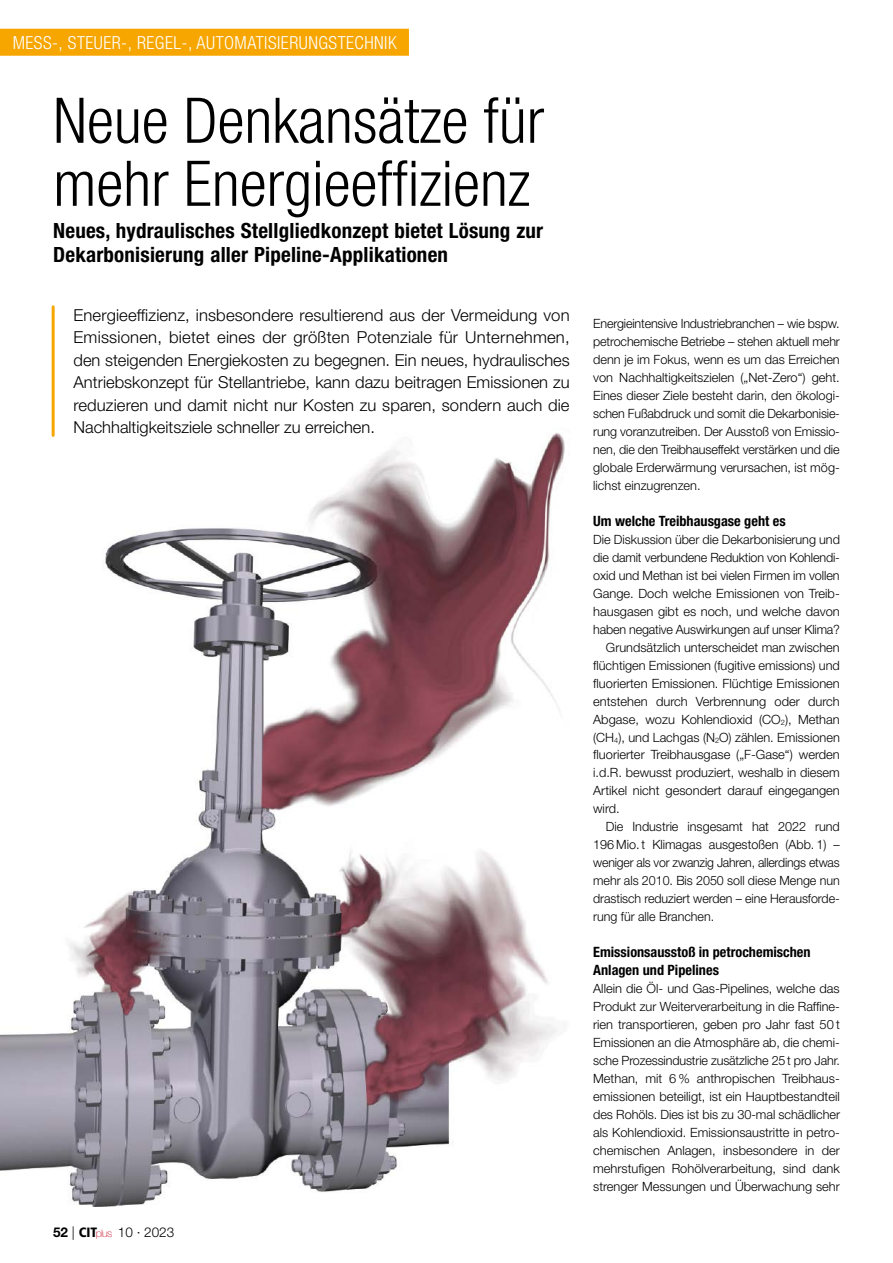
<style>
.page{position:relative;width:893px;height:1263px;background:#fff}
.page>*{position:absolute;margin:0;border:0;box-sizing:border-box;transform-origin:0 0}
.t1{font:300 condensed 63px/63px "Helvetica Neue LT Std";color:#000}
.t2{font:700 condensed 21px/24px "Helvetica Neue LT Std";letter-spacing:.01em;color:#000}
.t3{font:300 condensed 18px "Helvetica Neue LT Std";letter-spacing:.025em;color:#fff}
.t4{font:300 16.5px/22.5px "Helvetica Neue LT Std";color:#000;text-align:justify}
.t5{font:700 condensed 14.25px/18px "Helvetica Neue LT Std";color:#000}
.t6{font:300 13.5px "Helvetica Neue LT Std";color:#000}
.t7{font:300 12.75px/18px "Helvetica Neue LT Std";color:#000;text-align:justify}
.t8{font:300 12.75px "Helvetica Neue LT Std";color:#000;scale:.96 1}
.s1{font-weight:700}
.s2{font-family:"Frutiger LT Std";font-weight:900;font-stretch:condensed}
.s3{font-weight:100;font-size:10.65px;color:#ce1531}
</style>
<div class="page">
<img style="left:0;top:427px;width:565px;height:779px">
<hr style="left:52px;top:307px;width:3px;height:128px;background:#f7a600">
<div style="left:0;top:29px;width:409px;height:27px;background:#f7a600"></div>
<h3 class="t3" style="left:13px;top:32px;width:385px">Mess-, Steuer-, Regel-, Automatisierungstechnik</h3>
<h1 class="t1" style="left:53px;top:89px;width:493px">Neue Denkansätze für mehr Energieeffizienz</h1>
<h2 class="t2" style="left:53px;top:219px;width:492px">Neues, hydraulisches Stellgliedkonzept bietet Lösung zur<br>Dekarbonisierung aller Pipeline-Applikationen</h2>
<p class="t4" style="left:74px;top:303px;width:498px">Energieeffizienz, insbesondere resultierend aus der Vermeidung von Emissionen, bietet eines der größten Potenziale für Unternehmen, den steigenden Energiekosten zu begegnen. Ein neues, hydraulisches Antriebskonzept für Stellantriebe, kann dazu beitragen Emissionen zu reduzieren und damit nicht nur Kosten zu sparen, sondern auch die Nachhaltigkeitsziele schneller zu erreichen.</p>
<p class="t6" style="left:53px;top:1224px;width:123px"><span class="s1">52</span> | <span class="s2">CIT</span><span class="s3">plus</span> 10 · 2023</p>
<p class="t7" style="left:593px;top:314px;width:248px">Energieintensive Industriebranchen – wie bspw. petrochemische Betriebe – stehen aktuell mehr denn je im Fokus, wenn es um das Erreichen von Nachhaltigkeitszielen („Net-Zero“) geht.<br>Eines dieser Ziele besteht darin, den ökologi&shy;schen Fußabdruck und somit die Dekarbonisie&shy;rung voranzutreiben. Der Ausstoß von Emissio&shy;nen, die den Treibhauseffekt verstärken und die globale Erderwärmung verursachen, ist mög&shy;lichst einzugrenzen.</p>
<p class="t5" style="left:593px;top:512px;width:194px">Um welche Treibhausgase geht es</p>
<p class="t7" style="left:593px;top:530px;width:248px">Die Diskussion über die Dekarbonisierung und</p>
<p class="t7" style="left:593px;top:548px;width:248px">die damit verbundene Reduktion von Kohlendi-</p>
<p class="t7" style="left:593px;top:566px;width:248px">oxid und Methan ist bei vielen Firmen im vollen</p>
<p class="t7" style="left:593px;top:584px;width:248px">Gange. Doch welche Emissionen von Treib-</p>
<p class="t7" style="left:593px;top:602px;width:248px">hausgasen gibt es noch, und welche davon</p>
<p class="t7" style="left:593px;top:620px;width:248px">haben negative Auswirkungen auf unser Klima?</p>
<p class="t7" style="left:606px;top:638px;width:235px">Grundsätzlich unterscheidet man zwischen</p>
<p class="t7" style="left:593px;top:656px;width:248px">flüchtigen Emissionen (fugitive emissions) und</p>
<p class="t7" style="left:593px;top:674px;width:248px">fluorierten Emissionen. Flüchtige Emissionen</p>
<p class="t7" style="left:593px;top:692px;width:248px">entstehen durch Verbrennung oder durch</p>
<p class="t7" style="left:593px;top:710px;width:248px">Abgase, wozu Kohlendioxid (CO<sub>2</sub>), Methan</p>
<p class="t7" style="left:593px;top:728px;width:248px">(CH<sub>4</sub>), und Lachgas (N<sub>2</sub>O) zählen. Emissionen</p>
<p class="t7" style="left:593px;top:746px;width:248px">fluorierter Treibhausgase („F-Gase“) werden</p>
<p class="t7" style="left:593px;top:764px;width:248px">i.d.R. bewusst produziert, weshalb in diesem</p>
<p class="t7" style="left:593px;top:782px;width:248px">Artikel nicht gesondert darauf eingegangen</p>
<p class="t7" style="left:593px;top:799px;width:28px">wird.</p>
<p class="t7" style="left:606px;top:817px;width:235px">Die Industrie insgesamt hat 2022 rund</p>
<p class="t7" style="left:593px;top:835px;width:248px">196 Mio. t Klimagas ausgestoßen (Abb. 1) –</p>
<p class="t8" style="left:593px;top:855px;width:258px">weniger als vor zwanzig Jahren, allerdings etwas</p>
<p class="t7" style="left:593px;top:871px;width:248px">mehr als 2010. Bis 2050 soll diese Menge nun</p>
<p class="t7" style="left:593px;top:889px;width:248px">drastisch reduziert werden – eine Herausforde-</p>
<p class="t7" style="left:593px;top:907px;width:122px">rung für alle Branchen.</p>
<p class="t5" style="left:593px;top:943px;width:219px">Emissionsausstoß in petrochemischen<br>Anlagen und Pipelines</p>
<p class="t7" style="left:593px;top:979px;width:248px;text-align:left">Allein die Öl- und Gas-Pipelines, welche das Produkt zur Weiterverarbeitung in die Raffine&shy;rien transportieren, geben pro Jahr fast 50 t Emissionen an die Atmosphäre ab, die chemi&shy;sche Prozessindustrie zusätzliche 25t pro Jahr.<br>Methan, mit 6 % anthropischen Treibhaus&shy;emissionen beteiligt, ist ein Hauptbestandteil des Rohöls. Dies ist bis zu 30-mal schädlicher als Kohlendioxid. Emissionsaustritte in petro&shy;chemischen Anlagen, insbesondere in der mehrstufigen Rohölverarbeitung, sind dank strenger Messungen und Überwachung sehr</p>
</div>
